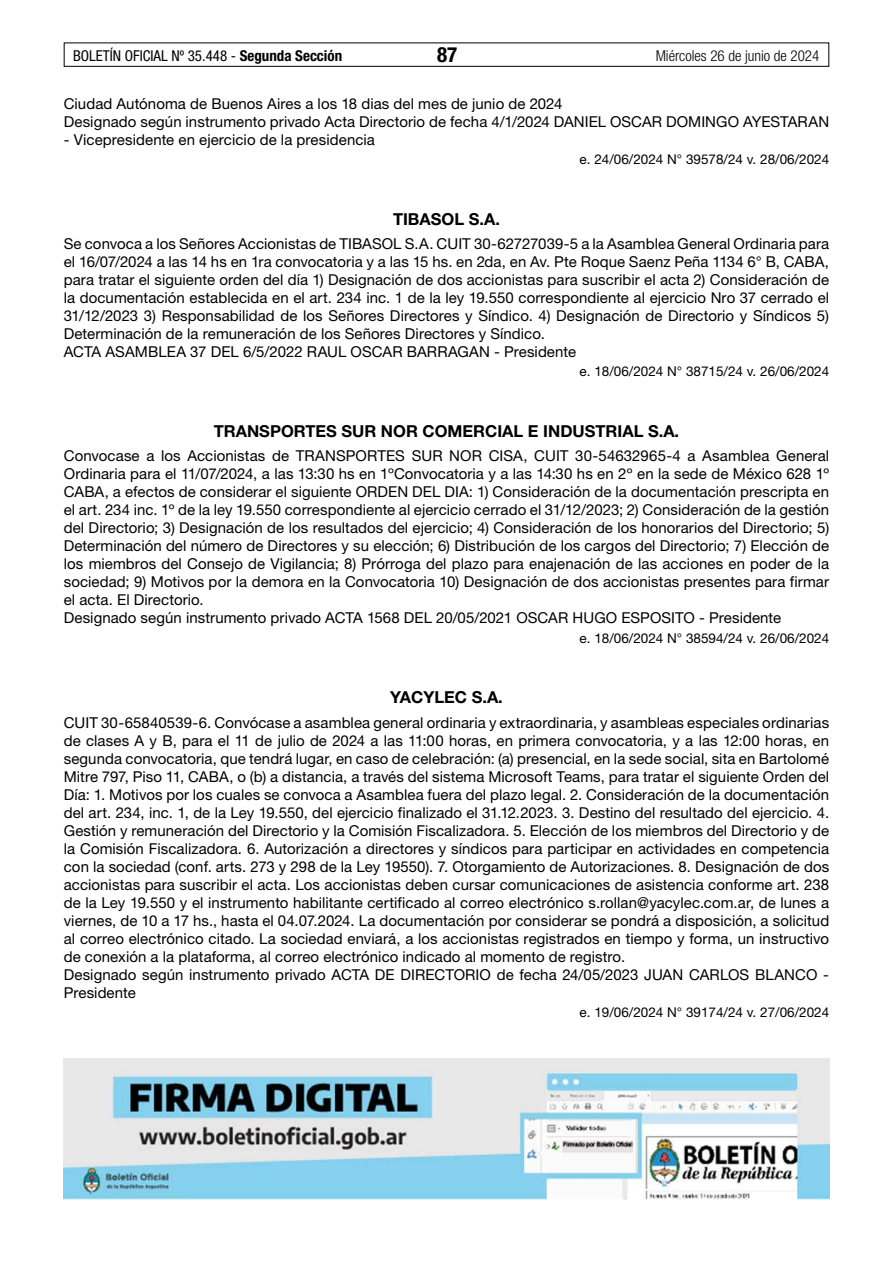
<style>
.page{position:relative;width:893px;height:1263px;background:#fff}
.page>*{position:absolute;margin:0;border:0;box-sizing:border-box;transform-origin:0 0}
.t1{font:700 condensed 21px "Helvetica Neue LT Std";color:#000}
.t2{font:700 16.5px "Helvetica Neue LT Std";color:#000}
.t3{font:15px/18px "Helvetica Neue LT Std";letter-spacing:.005em;color:#000}
.t4{font:condensed 15px "Helvetica Neue LT Std";color:#000}
.t5{font:300 condensed 15px "Helvetica Neue LT Std";color:#000}
.t6{font:13.5px "Helvetica Neue LT Std";color:#000}
.s1{font-weight:700}
</style>
<div class="page">
<div style="left:64px;top:43px;width:765px;height:24px;border:1px solid #000"></div>
<img style="left:64px;top:1059px;width:765px;height:140px">
<p class="t4" style="left:73px;top:47px;width:271px">BOLETÍN OFICIAL Nº 35.448 - <span class="s1">Segunda Sección</span></p>
<h1 class="t1" style="left:437px;top:42px;width:22px">87</h1>
<p class="t5" style="left:656px;top:47px;width:165px">Miércoles 26 de junio de 2024</p>
<p class="t3" style="left:64px;top:94px;width:767px">Ciudad Autónoma de Buenos Aires a los 18 dias del mes de junio de 2024<br>Designado según instrumento privado Acta Directorio de fecha 4/1/2024 DANIEL OSCAR DOMINGO AYESTARAN</p>
<p class="t3" style="left:64px;top:130px;width:313px">- Vicepresidente en ejercicio de la presidencia</p>
<p class="t6" style="left:580px;top:151px;width:251px">e. 24/06/2024 N° 39578/24 v. 28/06/2024</p>
<p class="t2" style="left:393px;top:208px;width:108px">TIBASOL S.A.</p>
<p class="t3" style="left:64px;top:234px;width:767px">Se convoca a los Señores Accionistas de TIBASOL S.A. CUIT 30-62727039-5 a la Asamblea General Ordinaria para el 16/07/2024 a las 14 hs en 1ra convocatoria y a las 15 hs. en 2da, en Av. Pte Roque Saenz Peña 1134 6° B, CABA, para tratar el siguiente orden del día 1) Designación de dos accionistas para suscribir el acta 2) Consideración de la documentación establecida en el art. 234 inc. 1 de la ley 19.550 correspondiente al ejercicio Nro 37 cerrado el 31/12/2023 3) Responsabilidad de los Señores Directores y Síndico. 4) Designación de Directorio y Síndicos 5)<br>Determinación de la remuneración de los Señores Directores y Síndico.<br>ACTA ASAMBLEA 37 DEL 6/5/2022 RAUL OSCAR BARRAGAN - Presidente</p>
<p class="t6" style="left:580px;top:364px;width:251px">e. 18/06/2024 N° 38715/24 v. 26/06/2024</p>
<p class="t2" style="left:214px;top:421px;width:467px">TRANSPORTES SUR NOR COMERCIAL E INDUSTRIAL S.A.</p>
<p class="t3" style="left:64px;top:447px;width:767px">Convocase a los Accionistas de TRANSPORTES SUR NOR CISA, CUIT 30-54632965-4 a Asamblea General Ordinaria para el 11/07/2024, a las 13:30 hs en 1ºConvocatoria y a las 14:30 hs en 2º en la sede de México 628 1º CABA, a efectos de considerar el siguiente ORDEN DEL DIA: 1) Consideración de la documentación prescripta en el art. 234 inc. 1º de la ley 19.550 correspondiente al ejercicio cerrado el 31/12/2023; 2) Consideración de la gestión del Directorio; 3) Designación de los resultados del ejercicio; 4) Consideración de los honorarios del Directorio; 5)<br>Determinación del número de Directores y su elección; 6) Distribución de los cargos del Directorio; 7) Elección de los miembros del Consejo de Vigilancia; 8) Prórroga del plazo para enajenación de las acciones en poder de la sociedad; 9) Motivos por la demora en la Convocatoria 10) Designación de dos accionistas presentes para firmar el acta. El Directorio.<br>Designado según instrumento privado ACTA 1568 DEL 20/05/2021 OSCAR HUGO ESPOSITO - Presidente</p>
<p class="t6" style="left:580px;top:630px;width:251px">e. 18/06/2024 N° 38594/24 v. 26/06/2024</p>
<p class="t2" style="left:390px;top:687px;width:114px">YACYLEC S.A.</p>
<p class="t3" style="left:64px;top:713px;width:767px">CUIT 30-65840539-6. Convócase a asamblea general ordinaria y extraordinaria, y asambleas especiales ordinarias de clases A y B, para el 11 de julio de 2024 a las 11:00 horas, en primera convocatoria, y a las 12:00 horas, en segunda convocatoria, que tendrá lugar, en caso de celebración: (a) presencial, en la sede social, sita en Bartolomé Mitre 797, Piso 11, CABA, o (b) a distancia, a través del sistema Microsoft Teams, para tratar el siguiente Orden del Día: 1. Motivos por los cuales se convoca a Asamblea fuera del plazo legal. 2. Consideración de la documentación del art. 234, inc. 1, de la Ley 19.550, del ejercicio finalizado el 31.12.2023. 3. Destino del resultado del ejercicio. 4.<br>Gestión y remuneración del Directorio y la Comisión Fiscalizadora. 5. Elección de los miembros del Directorio y de la Comisión Fiscalizadora. 6. Autorización a directores y síndicos para participar en actividades en competencia con la sociedad (conf. arts. 273 y 298 de la Ley 19550). 7. Otorgamiento de Autorizaciones. 8. Designación de dos accionistas para suscribir el acta. Los accionistas deben cursar comunicaciones de asistencia conforme art. 238 de la Ley 19.550 y el instrumento habilitante certificado al correo electrónico s.rollan@yacylec.com.ar, de lunes a viernes, de 10 a 17 hs., hasta el 04.07.2024. La documentación por considerar se pondrá a disposición, a solicitud al correo electrónico citado. La sociedad enviará, a los accionistas registrados en tiempo y forma, un instructivo de conexión a la plataforma, al correo electrónico indicado al momento de registro.<br>Designado según instrumento privado ACTA DE DIRECTORIO de fecha 24/05/2023 JUAN CARLOS BLANCO - Presidente</p>
<p class="t6" style="left:580px;top:1004px;width:251px">e. 19/06/2024 N° 39174/24 v. 27/06/2024</p>
</div>
